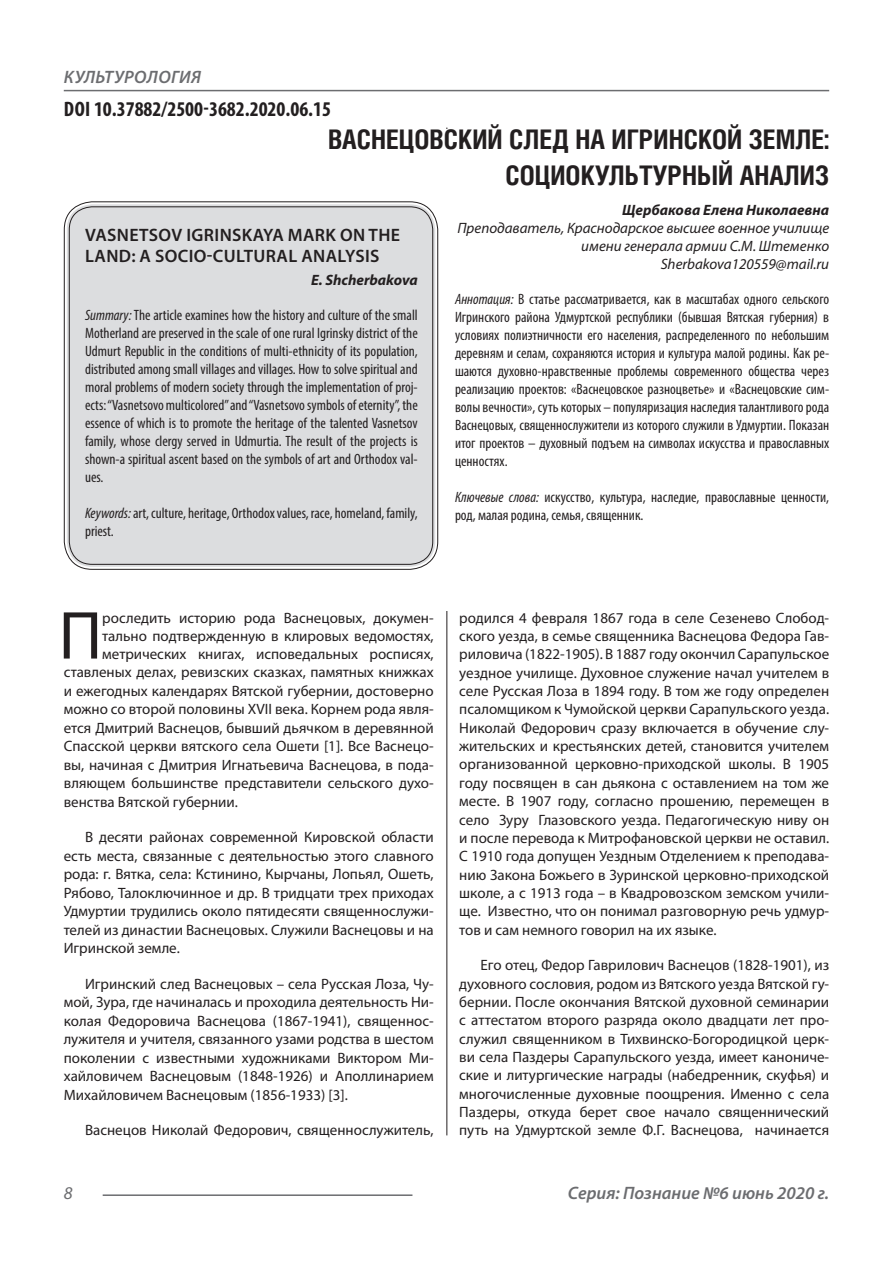
<style>
.page{position:relative;width:893px;height:1263px;background:#fff}
.page>*{position:absolute;margin:0;border:0;box-sizing:border-box;transform-origin:0 0}
.Статья_текст_первый{font:68.4px "Myriad Pro";color:#231f20}
.Статья_название{font:700 27px/36px "Helios Cond C";color:#231f20;text-align:right}
.ДОИ{font:700 condensed 21px "Myriad Pro";color:#231f20}
.Статья_название_англ{font:600 18px/21.6px "Myriad Pro";letter-spacing:.02em;color:#231f20}
.t1{font:italic 600 18px "Myriad Pro";color:#6c6d70}
.t2{font:italic 600 18px "Myriad Pro";letter-spacing:.02em;color:#6c6d70}
.Колонтитул{font:italic 18px "Myriad Pro";color:#6c6d70}
.Статья_текст{font:15px/18.3px "Myriad Pro";color:#231f20;text-align:justify}
.Статья_аннотация_тек{font:condensed 15px/18px "Myriad Pro";color:#231f20;text-align:justify}
.Статья_аннотация_анг{font:condensed 15px/18px "Myriad Pro";color:#231f20;text-align:justify}
.Статья_текст_первый-2{font:15px "Myriad Pro";color:#231f20}
.Статья_автор_инфо{font:italic 15px/18px "Myriad Pro";color:#231f20;text-align:right}
.Статья_автор_фио_рус{font:italic 700 15px "Myriad Pro";color:#231f20}
.Статья_автор_англ{font:italic 700 15px "Myriad Pro";color:#231f20}
.s1{font-style:italic}
</style>
<div class="page">
<hr style="left:446px;top:128px;width:1px;height:1007px;background:#231f20">
<hr style="left:103px;top:1194px;width:309px;height:2px;background:#6c6d70">
<hr style="left:64px;top:90px;width:765px;height:1px;background:#6c6d70">
<div style="left:67px;top:204px;width:368px;height:363px;background:#dcdddf;border-radius:26px"></div>
<div style="left:69px;top:206px;width:364px;height:359px;border:1px solid #231f20;border-radius:23px"></div>
<div style="left:440px;top:130px;width:14px;height:481px;background:#fff"></div>
<p class="t2" style="left:64px;top:66px;width:139px">КУЛЬТУРОЛОГИЯ</p>
<p class="ДОИ" style="left:64px;top:96px;width:269px">DOI 10.37882/2500-3682.2020.06.15</p>
<p class="Статья_название" style="left:328px;top:121px;width:503px">ВАСНЕЦОВСКИЙ СЛЕД НА ИГРИНСКОЙ ЗЕМЛЕ:<br>СОЦИОКУЛЬТУРНЫЙ АНАЛИЗ</p>
<p class="Статья_автор_фио_рус" style="left:622px;top:200px;width:209px">Щербакова Елена Николаевна</p>
<p class="Статья_автор_инфо" style="left:457px;top:218px;width:373px">Преподаватель, Краснодарское высшее военное училище имени генерала армии С.М. Штеменко</p>
<p class="Статья_автор_инфо" style="left:661px;top:254px;width:170px">Sherbakova120559@mail.ru</p>
<p class="Статья_аннотация_тек" style="left:455px;top:289px;width:376px"><span class="s1">Аннотация:</span> В статье рассматривается, как в масштабах одного сельского Игринского района Удмуртской республики (бывшая Вятская губерния) в условиях полиэтничности его населения, распределенного по небольшим деревням и селам, сохраняются история и культура малой родины. Как ре&shy;шаются духовно-нравственные проблемы современного общества через реализацию проектов: «Васнецовское разноцветье» и «Васнецовские сим&shy;волы вечности», суть которых – популяризация наследия талантливого рода Васнецовых, священнослужители из которого служили в Удмуртии. Показан итог проектов – духовный подъем на символах искусства и православных ценностях.</p>
<p class="Статья_аннотация_тек" style="left:455px;top:487px;width:376px"><span class="s1">Ключевые слова:</span> искусство, культура, наследие, православные ценности, род, малая родина, семья, священник.</p>
<p class="Статья_название_англ" style="left:85px;top:223px;width:316px">VASNETSOV IGRINSKAYA MARK ON THE<br>LAND: A SOCIO-CULTURAL ANALYSIS</p>
<p class="Статья_автор_англ" style="left:311px;top:270px;width:108px">E. Shcherbakova</p>
<p class="Статья_аннотация_анг" style="left:85px;top:305px;width:334px"><span class="s1">Summary:</span>The article examines how the history and culture of the small Motherland are preserved in the scale of one rural Igrinsky district of the Udmurt Republic in the conditions of multi-ethnicity of its population, distributed among small villages and villages. How to solve spiritual and moral problems of modern society through the implementation of proj&shy;ects: “Vasnetsovo multicolored” and “Vasnetsovo symbols of eternity”, the essence of which is to promote the heritage of the talented Vasnetsov family, whose clergy served in Udmurtia. The result of the projects is shown-a spiritual ascent based on the symbols of art and Orthodox val&shy;ues.</p>
<p class="Статья_аннотация_анг" style="left:85px;top:503px;width:334px"><span class="s1">Keywords:</span> art, culture, heritage, Orthodox values, race, homeland, family, priest.</p>
<p class="Статья_текст_первый" style="left:59px;top:593px;width:45px">П</p>
<p class="Статья_текст_первый-2" style="left:102px;top:608px;width:333px">роследить историю рода Васнецовых, докумен-</p>
<p class="Статья_текст_первый-2" style="left:102px;top:626px;width:333px">тально подтвержденную в клировых ведомостях,</p>
<p class="Статья_текст_первый-2" style="left:102px;top:644px;width:333px">метрических книгах, исповедальных росписях,</p>
<p class="Статья_текст_первый-2" style="left:64px;top:663px;width:371px">ставленых делах, ревизских сказках, памятных книжках</p>
<p class="Статья_текст_первый-2" style="left:64px;top:681px;width:371px">и ежегодных календарях Вятской губернии, достоверно</p>
<p class="Статья_текст_первый-2" style="left:64px;top:700px;width:371px">можно со второй половины XVII века. Корнем рода явля-</p>
<p class="Статья_текст_первый-2" style="left:64px;top:718px;width:371px">ется Дмитрий Васнецов, бывший дьячком в деревянной</p>
<p class="Статья_текст_первый-2" style="left:64px;top:737px;width:371px">Спасской церкви вятского села Ошети [1]. Все Васнецо-</p>
<p class="Статья_текст_первый-2" style="left:64px;top:755px;width:371px">вы, начиная с Дмитрия Игнатьевича Васнецова, в пода-</p>
<p class="Статья_текст_первый-2" style="left:64px;top:774px;width:371px">вляющем большинстве представители сельского духо-</p>
<p class="Статья_текст_первый-2" style="left:64px;top:792px;width:176px">венства Вятской губернии.</p>
<p class="Статья_текст" style="left:64px;top:828px;width:371px;text-indent:21px">В десяти районах современной Кировской области есть места, связанные с деятельностью этого славного рода: г. Вятка, села: Кстинино, Кырчаны, Лопьял, Ошеть, Рябово, Талоключинное и др. В тридцати трех приходах Удмуртии трудились около пятидесяти священнослужи&shy;телей из династии Васнецовых. Служили Васнецовы и на Игринской земле.</p>
<p class="Статья_текст" style="left:64px;top:974px;width:371px;text-indent:21px">Игринский след Васнецовых – села Русская Лоза, Чу&shy;мой, Зура, где начиналась и проходила деятельность Ни&shy;колая Федоровича Васнецова (1867-1941), священнос&shy;лужителя и учителя, связанного узами родства в шестом поколении с известными художниками Виктором Ми&shy;хайловичем Васнецовым (1848-1926) и Аполлинарием Михайловичем Васнецовым (1856-1933) [3].</p>
<p class="Статья_текст" style="left:85px;top:1121px;width:350px">Васнецов Николай Федорович, священнослужитель,</p>
<p class="Статья_текст" style="left:459px;top:608px;width:371px">родился 4 февраля 1867 года в селе Сезенево Слобод&shy;ского уезда, в семье священника Васнецова Федора Гав&shy;риловича (1822-1905). В 1887 году окончил Сарапульское уездное училище. Духовное служение начал учителем в селе Русская Лоза в 1894 году. В том же году определен псаломщиком к Чумойской церкви Сарапульского уезда.<br>Николай Федорович сразу включается в обучение слу&shy;жительских и крестьянских детей, становится учителем организованной церковно-приходской школы. В 1905 году посвящен в сан дьякона с оставлением на том же месте. В 1907 году, согласно прошению, перемещен в село Зуру Глазовского уезда. Педагогическую ниву он и после перевода к Митрофановской церкви не оставил.<br>С 1910 года допущен Уездным Отделением к преподава&shy;нию Закона Божьего в Зуринской церковно-приходской школе, а с 1913 года – в Квадровозском земском учили&shy;ще. Известно, что он понимал разговорную речь удмур&shy;тов и сам немного говорил на их языке.</p>
<p class="Статья_текст" style="left:459px;top:956px;width:371px;text-indent:21px">Его отец, Федор Гаврилович Васнецов (1828-1901), из духовного сословия, родом из Вятского уезда Вятской гу&shy;бернии. После окончания Вятской духовной семинарии с аттестатом второго разряда около двадцати лет про&shy;служил священником в Тихвинско-Богородицкой церк&shy;ви села Паздеры Сарапульского уезда, имеет канониче&shy;ские и литургические награды (набедренник, скуфья) и многочисленные духовные поощрения. Именно с села Паздеры, откуда берет свое начало священнический путь на Удмуртской земле Ф.Г. Васнецова, начинается</p>
<p class="Колонтитул" style="left:64px;top:1182px;width:10px">8</p>
<p class="t1" style="left:568px;top:1182px;width:263px">Серия: Познание №6 июнь 2020 г.</p>
</div>
